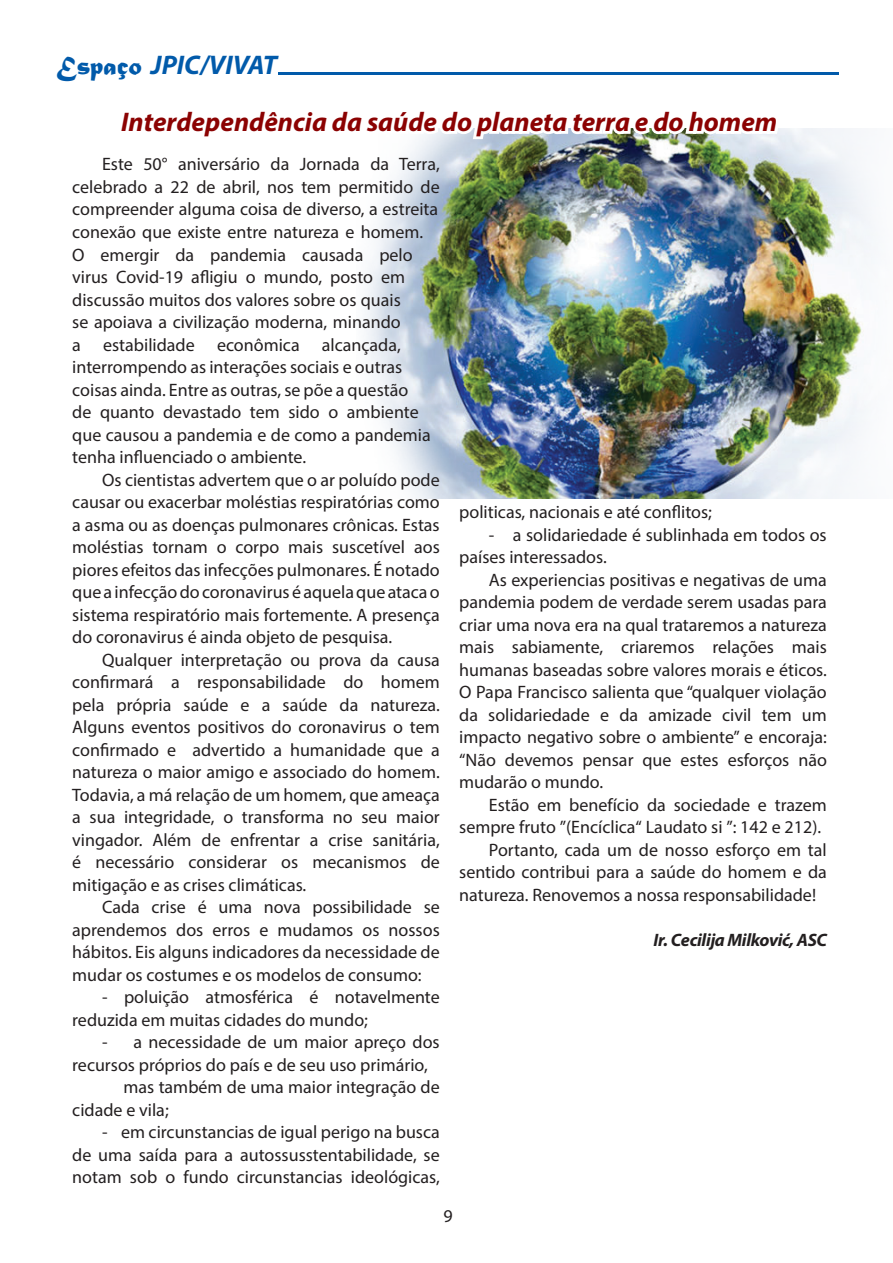
<style>
.page{position:relative;width:893px;height:1263px;background:#fff}
.page>*{position:absolute;margin:0;border:0;box-sizing:border-box;transform-origin:0 0}
.t1{font:italic 700 27px "Myriad Pro";color:#8b0202}
.t2{font:italic 700 27px "Myriad Pro";color:#015aaa}
.t3{font:18px/22.5px "Myriad Pro";color:#231f20;text-align:justify}
.t4{font:italic 700 18px "Myriad Pro";letter-spacing:-.02em;color:#231f20}
.s1{font-family:"Matura MT Script Capitals";font-weight:400;font-style:normal}
</style>
<div class="page">
<img style="left:365px;top:129px;width:509px;height:370px">
<svg style="left:278px;top:72px;width:561px;height:71px"></svg>
<h1 class="t2" style="left:57px;top:48px;width:222px"><span class="s1">Espaço</span> JPIC/VIVAT</h1>
<h1 class="t1" style="left:121px;top:104px;width:658px">Interdependência da saúde do planeta terra e do homem</h1>
<p class="t3" style="left:72px;top:153px;width:369px;text-align:left;text-indent:30px">Este 50° aniversário da Jornada da Terra, celebrado a 22 de abril, nos tem permitido de compreender alguma coisa de diverso, a estreita conexão que existe entre natureza e homem.<br>O emergir da pandemia causada pelo virus Covid-19 afligiu o mundo, posto em discussão muitos dos valores sobre os quais<br>se apoiava a civilização moderna, minando<br>a estabilidade econômica alcançada, interrompendo as interações sociais e outras coisas ainda. Entre as outras, se põe a questão<br>de quanto devastado tem sido o ambiente que causou a pandemia e de como a pandemia tenha influenciado o ambiente.</p>
<p class="t3" style="left:72px;top:468px;width:369px;text-indent:30px">Os cientistas advertem que o ar poluído pode causar ou exacerbar moléstias respiratórias como a asma ou as doenças pulmonares crônicas. Estas moléstias tornam o corpo mais suscetível aos piores efeitos das infecções pulmonares. É notado que a infecção do coronavirus é aquela que ataca o sistema respiratório mais fortemente. A presença do coronavirus é ainda objeto de pesquisa.</p>
<p class="t3" style="left:72px;top:648px;width:369px;text-indent:30px">Qualquer interpretação ou prova da causa confirmará a responsabilidade do homem pela própria saúde e a saúde da natureza.<br>Alguns eventos positivos do coronavirus o tem confirmado e advertido a humanidade que a natureza o maior amigo e associado do homem.<br>Todavia, a má relação de um homem, que ameaça a sua integridade, o transforma no seu maior vingador. Além de enfrentar a crise sanitária, é necessário considerar os mecanismos de mitigação e as crises climáticas.</p>
<p class="t3" style="left:72px;top:895px;width:369px;text-indent:30px">Cada crise é uma nova possibilidade se aprendemos dos erros e mudamos os nossos hábitos. Eis alguns indicadores da necessidade de mudar os costumes e os modelos de consumo:</p>
<p class="t3" style="left:72px;top:985px;width:369px;text-indent:30px">- poluição atmosférica é notavelmente reduzida em muitas cidades do mundo;</p>
<p class="t3" style="left:102px;top:1030px;width:339px">- a necessidade de um maior apreço dos</p>
<p class="t3" style="left:72px;top:1053px;width:357px">recursos próprios do país e de seu uso primário,</p>
<p class="t3" style="left:124px;top:1075px;width:318px">mas também de uma maior integração de</p>
<p class="t3" style="left:72px;top:1098px;width:98px">cidade e vila;</p>
<p class="t3" style="left:72px;top:1120px;width:369px;text-indent:30px">- em circunstancias de igual perigo na busca de uma saída para a autossusstentabilidade, se notam sob o fundo circunstancias ideológicas,</p>
<p class="t3" style="left:459px;top:500px;width:254px">politicas, nacionais e até conflitos;</p>
<p class="t3" style="left:459px;top:523px;width:369px;text-indent:30px">- a solidariedade é sublinhada em todos os países interessados.</p>
<p class="t3" style="left:459px;top:568px;width:369px;text-indent:30px">As experiencias positivas e negativas de uma pandemia podem de verdade serem usadas para criar uma nova era na qual trataremos a natureza mais sabiamente, criaremos relações mais humanas baseadas sobre valores morais e éticos.<br>O Papa Francisco salienta que “qualquer violação da solidariedade e da amizade civil tem um impacto negativo sobre o ambiente” e encoraja: “Não devemos pensar que estes esforços não mudarão o mundo.</p>
<p class="t3" style="left:489px;top:793px;width:339px">Estão em benefício da sociedade e trazem</p>
<p class="t3" style="left:459px;top:815px;width:363px">sempre fruto ”(Encíclica“ Laudato si ”: 142 e 212).</p>
<p class="t3" style="left:489px;top:838px;width:339px">Portanto, cada um de nosso esforço em tal</p>
<p class="t3" style="left:459px;top:860px;width:369px">sentido contribui para a saúde do homem e da</p>
<p class="t3" style="left:459px;top:883px;width:358px">natureza. Renovemos a nossa responsabilidade!</p>
<p class="t4" style="left:653px;top:928px;width:175px">Ir. Cecilija Milković, ASC</p>
<p class="t3" style="left:443px;top:1205px;width:11px">9</p>
</div>
